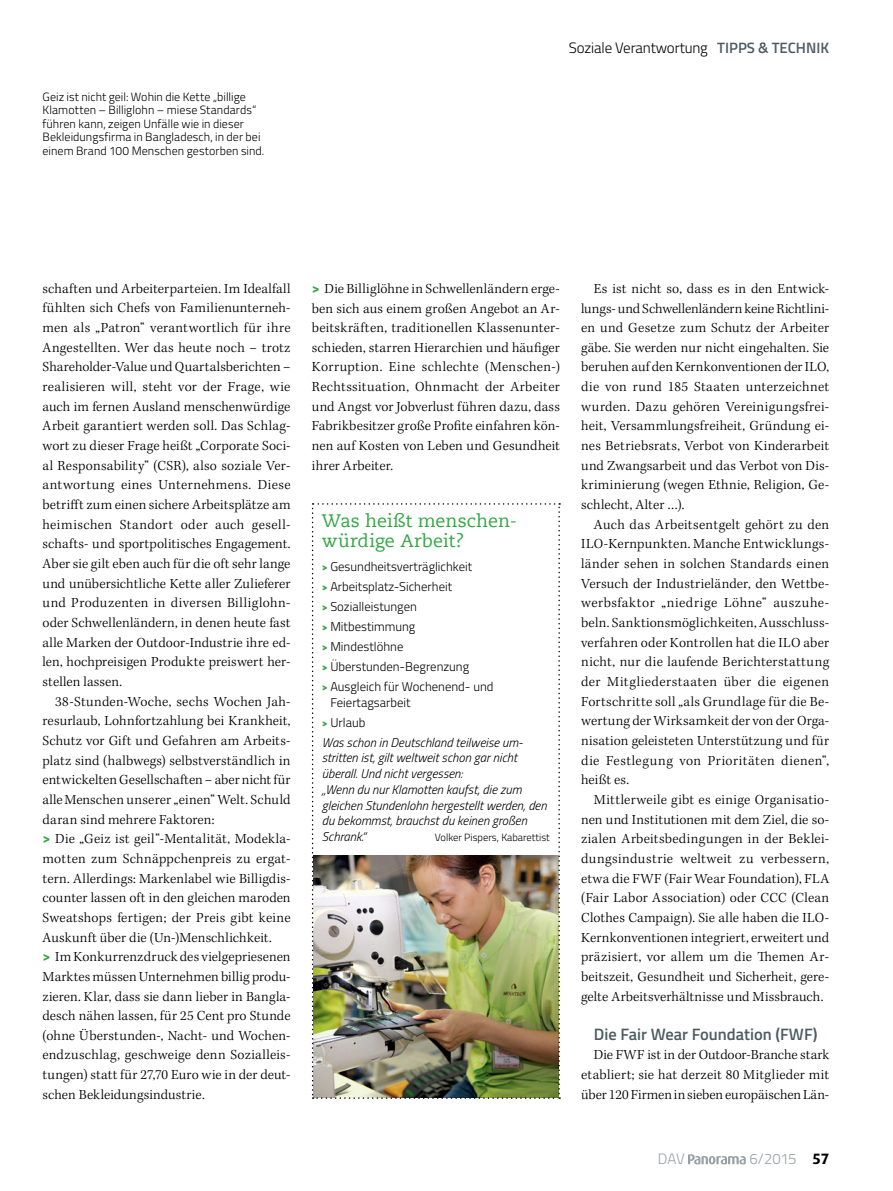
<style>
.page{position:relative;width:893px;height:1191px;background:#fff}
.page>*{position:absolute;margin:0;border:0;box-sizing:border-box;transform-origin:0 0}
.t1{font:18px/19.5px "Caecilia LT Std";letter-spacing:.005em;color:#33a543}
.t2{font:600 16.5px "Titillium";color:#4d5c62}
.t3{font:300 15px "Titillium";letter-spacing:-.01em;color:#000}
.t4{font:300 15px "Titillium";letter-spacing:-.02em;color:#96a0a5}
.t5{font:300 14.25px/19.6px "Kepler Std";letter-spacing:.01em;color:#000;text-align:justify}
.t6{font:italic 300 12.75px/15.8px "Titillium";color:#000}
.t7{font:300 12.75px/20px "Titillium";color:#000}
.t8{font:300 12px/13.5px "Titillium";letter-spacing:.005em;color:#000}
.t9{font:300 10.5px "Titillium";color:#000}
.s1{font-weight:600;color:#4d5c62}
.s2{font-family:"Titillium";font-weight:700;color:#33a543}
.s3{font-weight:700;font-size:12.45px;color:#33a543}
.s4{font-style:normal}
.s5{font-weight:700;font-style:normal;font-size:12.45px;color:#33a543}
.s6{font-family:"Dax";font-weight:700;color:#000}
</style>
<div class="page">
<svg style="left:688px;top:1154px;width:58px;height:10px"></svg>
<svg style="left:312px;top:503px;width:248px;height:595px"></svg>
<img style="left:313px;top:855px;width:245px;height:242px">
<p class="t8" style="left:43px;top:89px;width:223px">Geiz ist nicht geil: Wohin die Kette „billige Klamotten – Billiglohn – miese Standards“ führen kann, zeigen Unfälle wie in dieser Bekleidungsfirma in Bangladesch, in der bei einem Brand 100 Menschen gestorben sind.</p>
<p class="t3" style="left:569px;top:37px;width:262px">Soziale Verantwortung <span class="s1">Tipps &amp; Technik</span></p>
<p class="t5" style="left:43px;top:279px;width:250px">schaften und Arbeiterparteien. Im Idealfall fühlten sich Chefs von Familienunterneh&shy;men als „Patron“ verantwortlich für ihre Angestellten. Wer das heute noch – trotz Shareholder-Value und Quartalsberichten – realisieren will, steht vor der Frage, wie auch im fernen Ausland menschenwürdige Arbeit garantiert werden soll. Das Schlag&shy;wort zu dieser Frage heißt „Corporate Soci&shy;al Responsability“ (CSR), also soziale Ver&shy;antwortung eines Unternehmens. Diese betrifft zum einen sichere Arbeitsplätze am heimischen Standort oder auch gesell&shy;schafts- und sportpolitisches Engagement.<br>Aber sie gilt eben auch für die oft sehr lange und unübersichtliche Kette aller Zulieferer und Produzenten in diversen Billiglohn&shy;oder Schwellenländern, in denen heute fast alle Marken der Outdoor-Industrie ihre ed&shy;len, hochpreisigen Produkte preiswert her&shy;stellen lassen.</p>
<p class="t5" style="left:43px;top:692px;width:250px;text-align:left;text-indent:13px">38-Stunden-Woche, sechs Wochen Jah&shy;resurlaub, Lohnfortzahlung bei Krankheit, Schutz vor Gift und Gefahren am Arbeits&shy;platz sind (halbwegs) selbstverständlich in entwickelten Gesellschaften – aber nicht für alle Menschen unserer „einen“ Welt. Schuld daran sind mehrere Faktoren:<br><span class="s2">&gt;</span> Die „Geiz ist geil“-Mentalität, Modekla&shy;motten zum Schnäppchenpreis zu ergat&shy;tern. Allerdings: Markenlabel wie Billigdis&shy;counter lassen oft in den gleichen maroden Sweatshops fertigen; der Preis gibt keine Auskunft über die (Un-)Menschlichkeit.<br><span class="s2">&gt;</span> Im Konkurrenzdruck des vielgepriesenen Marktes müssen Unternehmen billig produ&shy;zieren. Klar, dass sie dann lieber in Bangla&shy;desch nähen lassen, für 25 Cent pro Stunde (ohne Überstunden-, Nacht- und Wochen&shy;endzuschlag, geschweige denn Sozialleis&shy;tungen) statt für 27,70 Euro wie in der deut&shy;schen Bekleidungsindustrie.</p>
<p class="t5" style="left:312px;top:279px;width:250px"><span class="s2">&gt;</span> Die Billiglöhne in Schwellenländern erge&shy;ben sich aus einem großen Angebot an Ar&shy;beitskräften, traditionellen Klassenunter&shy;schieden, starren Hierarchien und häufiger Korruption. Eine schlechte (Menschen-)<br>Rechtssituation, Ohnmacht der Arbeiter und Angst vor Jobverlust führen dazu, dass Fabrikbesitzer große Profite einfahren kön&shy;nen auf Kosten von Leben und Gesundheit ihrer Arbeiter.</p>
<p class="t5" style="left:581px;top:279px;width:250px;text-indent:13px">Es ist nicht so, dass es in den Entwick&shy;lungs- und Schwellenländern keine Richtlini&shy;en und Gesetze zum Schutz der Arbeiter gäbe. Sie werden nur nicht eingehalten. Sie beruhen auf den Kernkonventionen der ILO, die von rund 185 Staaten unterzeichnet wurden. Dazu gehören Vereinigungsfrei&shy;heit, Versammlungsfreiheit, Gründung ei&shy;nes Betriebsrats, Verbot von Kinderarbeit und Zwangsarbeit und das Verbot von Dis&shy;kriminierung (wegen Ethnie, Religion, Ge&shy;schlecht, Alter …).</p>
<p class="t5" style="left:581px;top:515px;width:250px;text-indent:13px">Auch das Arbeitsentgelt gehört zu den ILO-Kernpunkten. Manche Entwicklungs&shy;länder sehen in solchen Standards einen Versuch der Industrieländer, den Wettbe&shy;werbsfaktor „niedrige Löhne“ auszuhe&shy;beln. Sanktionsmöglichkeiten, Ausschluss&shy;verfahren oder Kontrollen hat die ILO aber nicht, nur die laufende Berichterstattung der Mitgliederstaaten über die eigenen Fortschritte soll „als Grundlage für die Be&shy;wertung der Wirksamkeit der von der Orga&shy;nisation geleisteten Unterstützung und für die Festlegung von Prioritäten dienen“, heißt es.</p>
<p class="t5" style="left:581px;top:790px;width:250px;text-indent:13px">Mittlerweile gibt es einige Organisatio&shy;nen und Institutionen mit dem Ziel, die so&shy;zialen Arbeitsbedingungen in der Beklei&shy;dungsindustrie weltweit zu verbessern, etwa die FWF (Fair Wear Foundation), FLA (Fair Labor Association) oder CCC (Clean Clothes Campaign). Sie alle haben die ILO-Kernkonventionen integriert, erweitert und präzisiert, vor allem um die Themen Ar&shy;beitszeit, Gesundheit und Sicherheit, gere&shy;gelte Arbeitsverhältnisse und Missbrauch.</p>
<p class="t2" style="left:594px;top:1021px;width:225px">Die Fair Wear Foundation (FWF)</p>
<p class="t5" style="left:581px;top:1045px;width:250px;text-indent:13px">Die FWF ist in der Outdoor-Branche stark etabliert; sie hat derzeit 80 Mitglieder mit über 120 Firmen in sieben europäischen Län-</p>
<p class="t1" style="left:322px;top:511px;width:197px">Was heißt menschen&shy;würdige Arbeit?</p>
<p class="t7" style="left:322px;top:556px;width:173px"><span class="s3">›</span> Gesundheitsverträglichkeit<br><span class="s3">›</span> Arbeitsplatz-Sicherheit<br><span class="s3">›</span> Sozialleistungen<br><span class="s3">›</span> Mitbestimmung<br><span class="s3">›</span> Mindestlöhne<br><span class="s3">›</span> Überstunden-Begrenzung<br><span class="s3">›</span> Ausgleich für Wochenend- und</p>
<p class="t6" style="left:322px;top:691px;width:203px;line-height:20px;text-indent:9px"><span class="s4">Feiertagsarbeit<br></span><span class="s5">›</span> <span class="s4">Urlaub<br></span>Was schon in Deutschland teilweise um-</p>
<p class="t6" style="left:322px;top:749px;width:226px">stritten ist, gilt weltweit schon gar nicht überall. Und nicht vergessen:<br>„Wenn du nur Klamotten kaufst, die zum gleichen Stundenlohn hergestellt werden, den du bekommst, brauchst du keinen großen Schrank.“</p>
<p class="t9" style="left:435px;top:830px;width:117px">Volker Pispers, Kabarettist</p>
<p class="t4" style="left:658px;top:1148px;width:28px">DAV</p>
<p class="t4" style="left:749px;top:1148px;width:81px">6/2015 <span class="s6">57</span></p>
</div>
